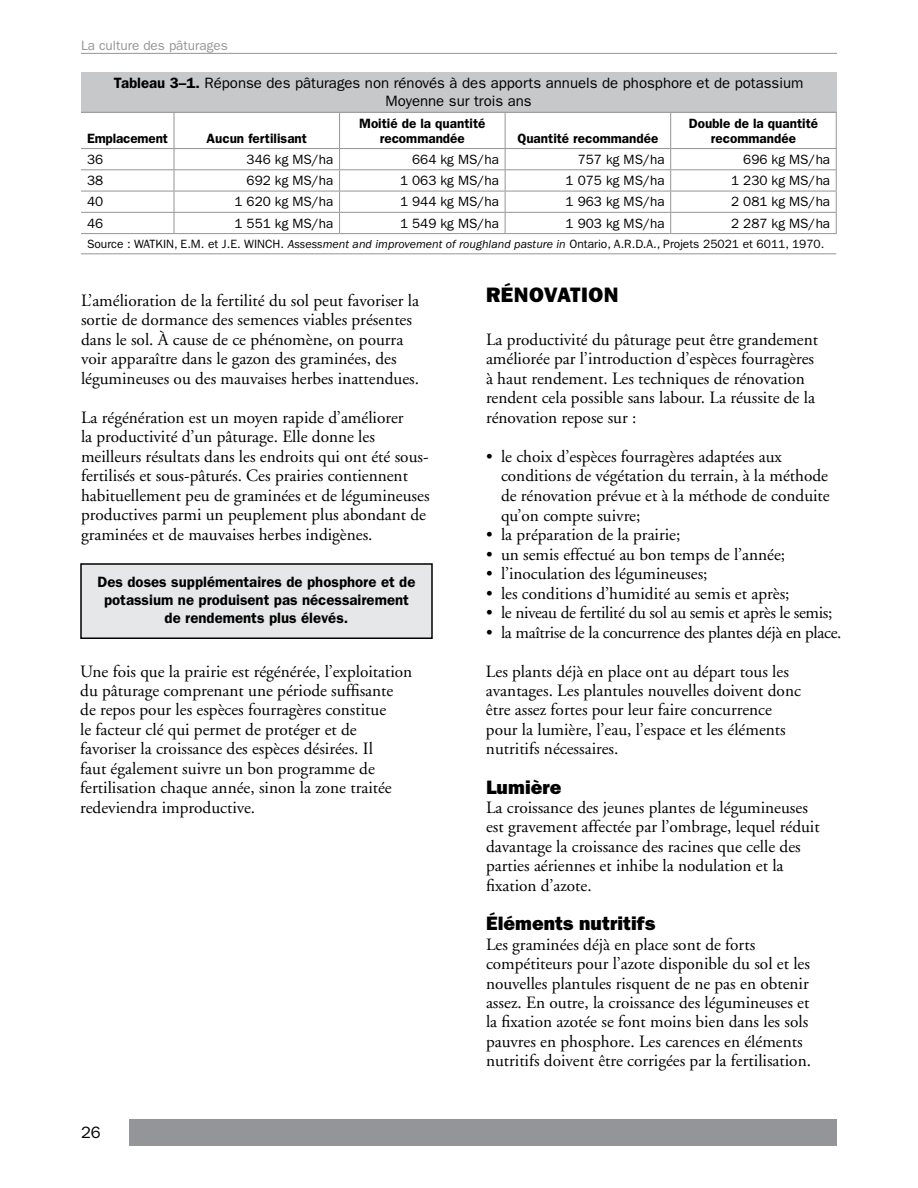
<style>
.page{position:relative;width:918px;height:1188px;background:#fff}
.page>*{position:absolute;margin:0;border:0;box-sizing:border-box;transform-origin:0 0}
.Heading_1{font:21px "ITC Franklin Gothic Std Hvy";letter-spacing:.025em;color:#000}
.Heading_2{font:19.5px "ITC Franklin Gothic Std Hvy";color:#000}
.BT{font:17.25px/19.5px "Adobe Garamond";color:#000}
.BT-2{font:17.25px "Adobe Garamond";letter-spacing:-.02em;color:#000}
.t1{font:16.5px "ITC Franklin Gothic Std";color:#000}
.TableTitle3{font:15px/18px "ITC Franklin Gothic Std";color:#000;text-align:center}
.sidebar_-_BT_BOLD__D{font:600 15px/18px "ITC Franklin Gothic Std";color:#000;text-align:center}
.CellBody_-_Right{font:13.5px "ITC Franklin Gothic Std";color:#000}
.CellHEADING_-_CENTRE{font:600 13.5px/15px "ITC Franklin Gothic Std";color:#000;text-align:center}
.t2{font:13.5px "ITC Franklin Gothic Std";color:#939598}
.CellHEADING{font:600 13.5px "ITC Franklin Gothic Std";letter-spacing:-.01em;color:#000}
.CellBody{font:13.5px "ITC Franklin Gothic Std";color:#000}
.TableFN_-_no_HI{font:12px "ITC Franklin Gothic Std";color:#000}
.s1{font-weight:600}
.s2{font-style:italic}
</style>
<div class="page">
<div style="left:129px;top:1119px;width:708px;height:27px;background:#939598"></div>
<hr style="left:81px;top:53px;width:756px;height:1px;background:#939598">
<div style="left:81px;top:72px;width:755px;height:40px;background:#c7c8ca"></div>
<hr style="left:174px;top:113px;width:1px;height:35px;background:#939598">
<hr style="left:339px;top:113px;width:1px;height:35px;background:#939598">
<hr style="left:505px;top:113px;width:1px;height:35px;background:#939598">
<hr style="left:670px;top:113px;width:1px;height:35px;background:#939598">
<hr style="left:81px;top:169px;width:93px;height:1px;background:#939598">
<hr style="left:174px;top:169px;width:166px;height:1px;background:#939598">
<hr style="left:340px;top:169px;width:165px;height:1px;background:#939598">
<hr style="left:505px;top:169px;width:166px;height:1px;background:#939598">
<hr style="left:671px;top:169px;width:166px;height:1px;background:#939598">
<hr style="left:81px;top:191px;width:93px;height:1px;background:#939598">
<hr style="left:174px;top:191px;width:166px;height:1px;background:#939598">
<hr style="left:340px;top:191px;width:165px;height:1px;background:#939598">
<hr style="left:505px;top:191px;width:166px;height:1px;background:#939598">
<hr style="left:671px;top:191px;width:166px;height:1px;background:#939598">
<hr style="left:81px;top:212px;width:93px;height:1px;background:#939598">
<hr style="left:174px;top:212px;width:166px;height:1px;background:#939598">
<svg style="left:174px;top:149px;width:1px;height:84px"></svg>
<hr style="left:340px;top:212px;width:165px;height:1px;background:#939598">
<svg style="left:339px;top:149px;width:1px;height:84px"></svg>
<hr style="left:505px;top:212px;width:166px;height:1px;background:#939598">
<svg style="left:505px;top:149px;width:1px;height:84px"></svg>
<hr style="left:671px;top:212px;width:166px;height:1px;background:#939598">
<svg style="left:670px;top:149px;width:1px;height:84px"></svg>
<hr style="left:81px;top:112px;width:93px;height:1px;background:#939598">
<hr style="left:174px;top:112px;width:166px;height:1px;background:#939598">
<hr style="left:340px;top:112px;width:165px;height:1px;background:#939598">
<hr style="left:505px;top:112px;width:166px;height:1px;background:#939598">
<hr style="left:671px;top:112px;width:166px;height:1px;background:#939598">
<hr style="left:836px;top:113px;width:1px;height:35px;background:#939598">
<hr style="left:81px;top:148px;width:93px;height:1px;background:#939598">
<hr style="left:174px;top:148px;width:166px;height:1px;background:#939598">
<hr style="left:340px;top:148px;width:165px;height:1px;background:#939598">
<hr style="left:505px;top:148px;width:166px;height:1px;background:#939598">
<hr style="left:671px;top:148px;width:166px;height:1px;background:#939598">
<svg style="left:836px;top:149px;width:1px;height:84px"></svg>
<hr style="left:81px;top:233px;width:93px;height:1px;background:#939598">
<hr style="left:174px;top:233px;width:166px;height:1px;background:#939598">
<hr style="left:340px;top:233px;width:165px;height:1px;background:#939598">
<hr style="left:505px;top:233px;width:166px;height:1px;background:#939598">
<hr style="left:671px;top:233px;width:166px;height:1px;background:#939598">
<hr style="left:81px;top:253px;width:93px;height:1px;background:#939598">
<hr style="left:174px;top:253px;width:166px;height:1px;background:#939598">
<hr style="left:340px;top:253px;width:165px;height:1px;background:#939598">
<hr style="left:505px;top:253px;width:166px;height:1px;background:#939598">
<hr style="left:671px;top:253px;width:165px;height:1px;background:#939598">
<div style="left:81px;top:564px;width:351px;height:74px;background:#e6e7e8"></div>
<div style="left:80px;top:563px;width:353px;height:76px;border:2px solid #000"></div>
<p class="t2" style="left:81px;top:37px;width:148px">La culture des pâturages</p>
<p class="TableTitle3" style="left:114px;top:74px;width:691px"><span class="s1">Tableau 3–1.</span> Réponse des pâturages non rénovés à des apports annuels de phosphore et de potassium<br>Moyenne sur trois ans</p>
<p class="CellHEADING" style="left:87px;top:130px;width:82px">Emplacement</p>
<p class="CellHEADING_-_CENTRE" style="left:206px;top:130px;width:102px">Aucun fertilisant</p>
<p class="CellHEADING_-_CENTRE" style="left:359px;top:115px;width:128px">Moitié de la quantité recommandée</p>
<p class="CellHEADING_-_CENTRE" style="left:689px;top:115px;width:131px">Double de la quantité recommandée</p>
<p class="CellHEADING_-_CENTRE" style="left:517px;top:130px;width:142px">Quantité recommandée</p>
<p class="CellBody" style="left:87px;top:151px;width:18px">36</p>
<p class="CellBody_-_Right" style="left:247px;top:151px;width:88px">346 kg MS/ha</p>
<p class="CellBody_-_Right" style="left:412px;top:151px;width:88px">664 kg MS/ha</p>
<p class="CellBody_-_Right" style="left:578px;top:151px;width:88px">757 kg MS/ha</p>
<p class="CellBody_-_Right" style="left:743px;top:151px;width:88px">696 kg MS/ha</p>
<p class="CellBody" style="left:87px;top:173px;width:18px">38</p>
<p class="CellBody_-_Right" style="left:247px;top:173px;width:88px">692 kg MS/ha</p>
<p class="CellBody_-_Right" style="left:400px;top:173px;width:101px">1 063 kg MS/ha</p>
<p class="CellBody_-_Right" style="left:566px;top:173px;width:101px">1 075 kg MS/ha</p>
<p class="CellBody_-_Right" style="left:731px;top:173px;width:101px">1 230 kg MS/ha</p>
<p class="CellBody" style="left:87px;top:194px;width:18px">40</p>
<p class="CellBody_-_Right" style="left:234px;top:194px;width:101px">1 620 kg MS/ha</p>
<p class="CellBody_-_Right" style="left:400px;top:194px;width:101px">1 944 kg MS/ha</p>
<p class="CellBody_-_Right" style="left:566px;top:194px;width:101px">1 963 kg MS/ha</p>
<p class="CellBody_-_Right" style="left:731px;top:194px;width:101px">2 081 kg MS/ha</p>
<p class="CellBody" style="left:87px;top:215px;width:18px">46</p>
<p class="CellBody_-_Right" style="left:234px;top:215px;width:101px">1 551 kg MS/ha</p>
<p class="CellBody_-_Right" style="left:400px;top:215px;width:101px">1 549 kg MS/ha</p>
<p class="CellBody_-_Right" style="left:566px;top:215px;width:101px">1 903 kg MS/ha</p>
<p class="CellBody_-_Right" style="left:731px;top:215px;width:101px">2 287 kg MS/ha</p>
<p class="TableFN_-_no_HI" style="left:87px;top:237px;width:739px">Source : WATKIN, E.M. et J.E. WINCH. <span class="s2">Assessment and improvement of roughland pasture in</span> Ontario, A.R.D.A., Projets 25021 et 6011, 1970.</p>
<p class="BT" style="left:81px;top:291px;width:340px">L’amélioration de la fertilité du sol peut favoriser la sortie de dormance des semences viables présentes dans le sol. À cause de ce phénomène, on pourra voir apparaître dans le gazon des graminées, des légumineuses ou des mauvaises herbes inattendues.</p>
<p class="BT" style="left:81px;top:408px;width:350px">La régénération est un moyen rapide d’améliorer<br>la productivité d’un pâturage. Elle donne les meilleurs résultats dans les endroits qui ont été sous&shy;fertilisés et sous-pâturés. Ces prairies contiennent habituellement peu de graminées et de légumineuses productives parmi un peuplement plus abondant de graminées et de mauvaises herbes indigènes.</p>
<p class="sidebar_-_BT_BOLD__D" style="left:98px;top:573px;width:320px">Des doses supplémentaires de phosphore et de potassium ne produisent pas nécessairement de rendements plus élevés.</p>
<p class="BT" style="left:80px;top:662px;width:334px">Une fois que la prairie est régénérée, l’exploitation du pâturage comprenant une période suffisante de repos pour les espèces fourragères constitue<br>le facteur clé qui permet de protéger et de favoriser la croissance des espèces désirées. Il<br>faut également suivre un bon programme de fertilisation chaque année, sinon la zone traitée redeviendra improductive.</p>
<p class="t1" style="left:81px;top:1123px;width:21px">26</p>
<h2 class="Heading_1" style="left:486px;top:283px;width:134px">RÉNOVATION</h2>
<p class="BT" style="left:486px;top:330px;width:334px">La productivité du pâturage peut être grandement améliorée par l’introduction d’espèces fourragères à haut rendement. Les techniques de rénovation rendent cela possible sans labour. La réussite de la rénovation repose sur :</p>
<p class="BT" style="left:501px;top:447px;width:330px;text-indent:-15px">• le choix d’espèces fourragères adaptées aux conditions de végétation du terrain, à la méthode de rénovation prévue et à la méthode de conduite qu’on compte suivre;</p>
<p class="BT" style="left:486px;top:525px;width:196px">• la préparation de la prairie;</p>
<p class="BT" style="left:486px;top:545px;width:301px">• un semis effectué au bon temps de l’année;</p>
<p class="BT" style="left:486px;top:564px;width:223px">• l’inoculation des légumineuses;</p>
<p class="BT" style="left:486px;top:584px;width:305px">• les conditions d’humidité au semis et après;</p>
<p class="BT-2" style="left:486px;top:603px;width:348px">• le niveau de fertilité du sol au semis et après le semis;</p>
<p class="BT-2" style="left:486px;top:623px;width:357px">• la maîtrise de la concurrence des plantes déjà en place.</p>
<p class="BT" style="left:486px;top:662px;width:316px">Les plants déjà en place ont au départ tous les avantages. Les plantules nouvelles doivent donc être assez fortes pour leur faire concurrence pour la lumière, l’eau, l’espace et les éléments nutritifs nécessaires.</p>
<h3 class="Heading_2" style="left:486px;top:775px;width:77px">Lumière</h3>
<p class="BT" style="left:486px;top:798px;width:335px">La croissance des jeunes plantes de légumineuses est gravement affectée par l’ombrage, lequel réduit davantage la croissance des racines que celle des parties aériennes et inhibe la nodulation et la fixation d’azote.</p>
<h3 class="Heading_2" style="left:486px;top:912px;width:171px">Éléments nutritifs</h3>
<p class="BT" style="left:486px;top:935px;width:327px">Les graminées déjà en place sont de forts compétiteurs pour l’azote disponible du sol et les nouvelles plantules risquent de ne pas en obtenir assez. En outre, la croissance des légumineuses et la fixation azotée se font moins bien dans les sols pauvres en phosphore. Les carences en éléments nutritifs doivent être corrigées par la fertilisation.</p>
</div>
